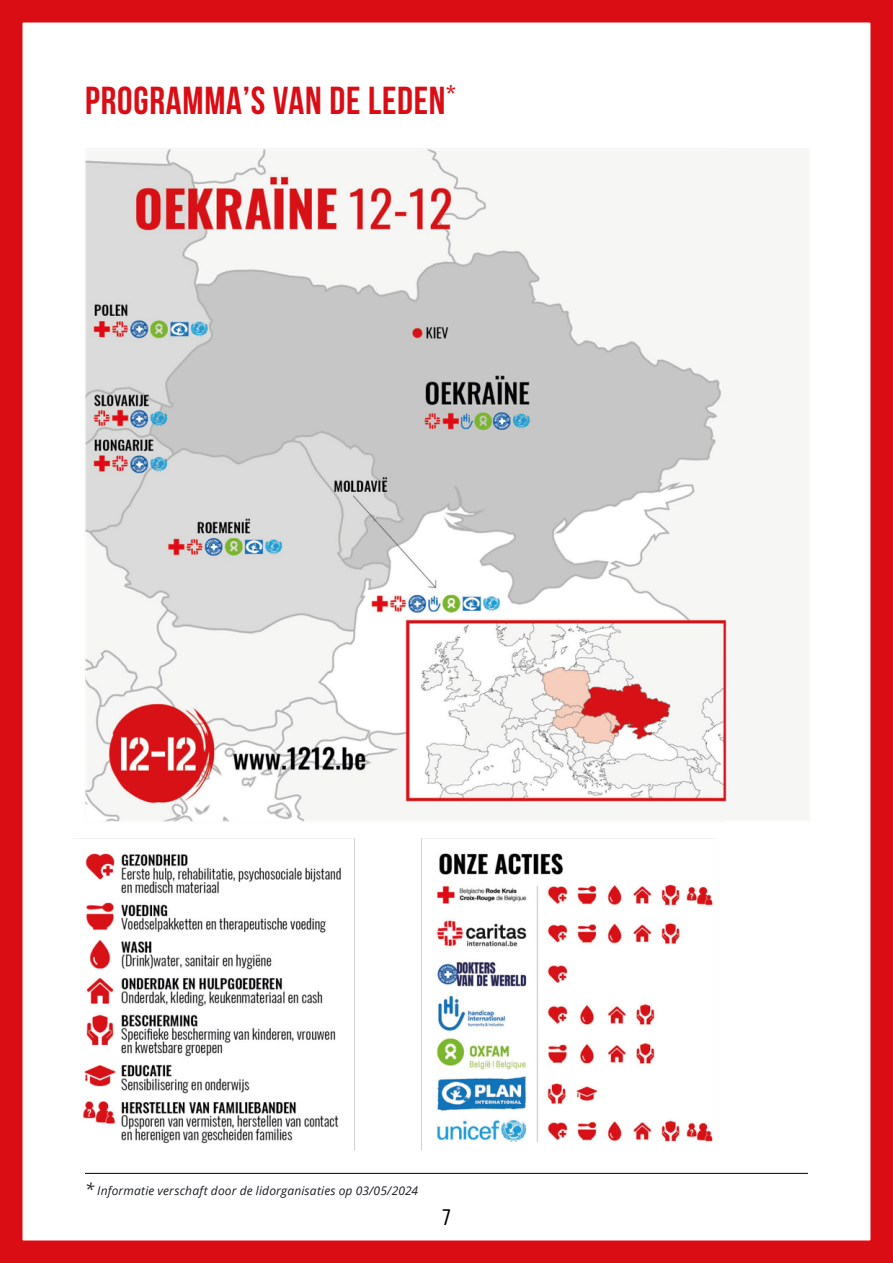
<style>
.page{position:relative;width:893px;height:1263px;background:#fff}
.page>*{position:absolute;margin:0;border:0;box-sizing:border-box;transform-origin:0 0}
.t1{font:700 39px "Bebas Neue";letter-spacing:.02em;color:#da0d15}
.t2{font:22.5px "Bebas Neue";color:#000}
.t3{font:italic 12px "Open Sans";letter-spacing:.015em;color:#191c1f}
.s1{font-size:16.5px}
</style>
<div class="page">
<img style="left:73px;top:149px;width:736px;height:1002px">
<div style="left:0;top:0;width:893px;height:1263px;border:22px solid #da0d15"></div>
<hr style="left:85px;top:1173px;width:723px;height:1px;background:#000">
<h1 class="t1" style="left:85px;top:79px;width:372px">PROGRAMMA’S VAN DE LEDEN<sup>*</sup></h1>
<p class="t3" style="left:85px;top:1182px;width:335px"><span class="s1">*</span> Informatie verschaft door de lidorganisaties op 03/05/2024</p>
<h2 class="t2" style="left:442px;top:1204px;width:10px">7</h2>
</div>
